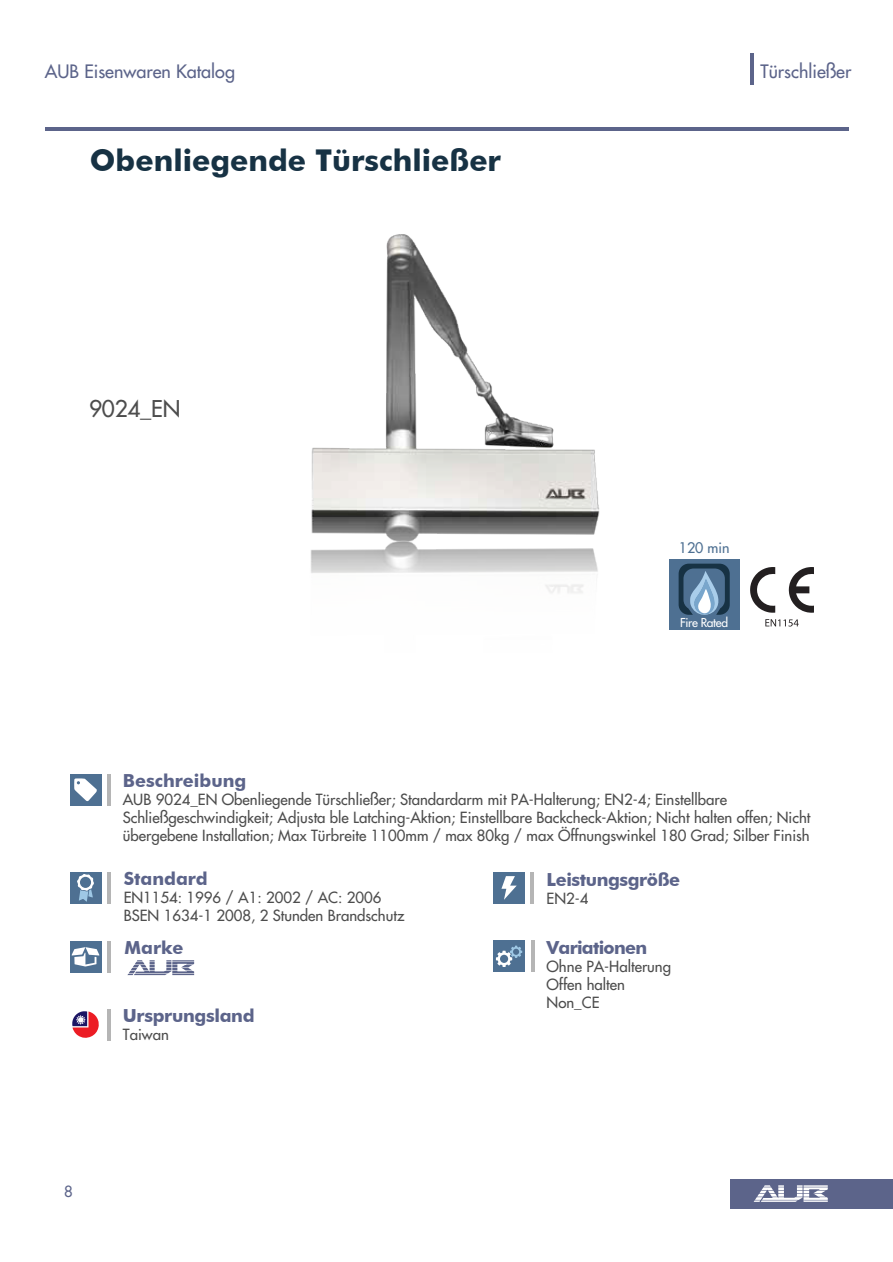
<style>
.page{position:relative;width:893px;height:1262px;background:#fff}
.page>*{position:absolute;margin:0;border:0;box-sizing:border-box;transform-origin:0 0}
.t1{font:700 30px "Futura BT";color:#173244}
.t2{font:22.5px "Futura";letter-spacing:-.01em;color:#4d4d4d}
.t3{font:700 18px "Futura BT";letter-spacing:-.02em;color:#5c648a}
.t4{font:18px "Futura";color:#5c648a}
.t5{font:700 18px "Futura BT";color:#5c648a}
.t6{font:700 18px "Futura BT";letter-spacing:-.04em;color:#5c648a}
.t7{font:15px/18px "Futura";color:#4d4d4d}
.t8{font:15px "Futura";color:#5c648a}
.t9{font:14.25px "Futura";color:#4e7092}
.t10{font:12px "Futura";letter-spacing:-.025em;color:#fff}
</style>
<div class="page">
<img style="left:311px;top:234px;width:289px;height:283px">
<svg style="left:310px;top:517px;width:289px;height:76px"></svg>
<hr style="left:107px;top:1008px;width:3px;height:32px;background:#b5b5b5">
<hr style="left:107px;top:872px;width:3px;height:31px;background:#b5b5b5">
<hr style="left:531px;top:940px;width:3px;height:32px;background:#b5b5b5">
<hr style="left:45px;top:127px;width:803px;height:3px;background:#5c648a">
<hr style="left:531px;top:872px;width:3px;height:32px;background:#b5b5b5">
<hr style="left:107px;top:774px;width:3px;height:32px;background:#b5b5b5">
<hr style="left:750px;top:53px;width:3px;height:32px;background:#5c648a">
<hr style="left:107px;top:940px;width:3px;height:32px;background:#b5b5b5">
<svg style="left:127px;top:960px;width:67px;height:15px"></svg>
<div style="left:70px;top:774px;width:31px;height:31px;background:#4e7092"></div>
<div style="left:70px;top:872px;width:31px;height:31px;background:#4e7092"></div>
<div style="left:493px;top:872px;width:32px;height:31px;background:#4e7092"></div>
<div style="left:493px;top:940px;width:32px;height:32px;background:#4e7092"></div>
<div style="left:70px;top:941px;width:31px;height:31px;background:#4e7092"></div>
<svg style="left:496px;top:945px;width:26px;height:22px"></svg>
<svg style="left:74px;top:778px;width:23px;height:23px"></svg>
<svg style="left:77px;top:874px;width:17px;height:27px"></svg>
<svg style="left:72px;top:947px;width:27px;height:19px"></svg>
<div style="left:730px;top:1179px;width:163px;height:30px;background:#5c648a"></div>
<svg style="left:754px;top:1185px;width:74px;height:16px"></svg>
<svg style="left:501px;top:876px;width:16px;height:23px"></svg>
<svg style="left:72px;top:1011px;width:27px;height:27px"></svg>
<div style="left:669px;top:559px;width:70px;height:71px;background:#4e7092"></div>
<svg style="left:679px;top:563px;width:51px;height:52px"></svg>
<svg style="left:765px;top:619px;width:34px;height:7px"></svg>
<svg style="left:789px;top:567px;width:25px;height:45px"></svg>
<svg style="left:750px;top:567px;width:25px;height:45px"></svg>
<p class="t4" style="left:45px;top:60px;width:192px">AUB Eisenwaren Katalog</p>
<p class="t4" style="left:760px;top:60px;width:92px">Türschließer</p>
<h1 class="t1" style="left:90px;top:142px;width:413px">Obenliegende Türschließer</h1>
<h2 class="t2" style="left:89px;top:395px;width:93px">9024_EN</h2>
<p class="t9" style="left:679px;top:538px;width:52px">120 min</p>
<p class="t10" style="left:680px;top:615px;width:49px">Fire Rated</p>
<p class="t5" style="left:123px;top:769px;width:125px">Beschreibung</p>
<p class="t7" style="left:123px;top:790px;width:689px">AUB 9024_EN Obenliegende Türschließer; Standardarm mit PA-Halterung; EN2-4; Einstellbare<br>Schließgeschwindigkeit; Adjusta ble Latching-Aktion; Einstellbare Backcheck-Aktion; Nicht halten offen; Nicht übergebene Installation; Max Türbreite 1100mm / max 80kg / max Öffnungswinkel 180 Grad; Silber Finish</p>
<p class="t5" style="left:124px;top:867px;width:86px">Standard</p>
<p class="t7" style="left:124px;top:888px;width:282px">EN1154: 1996 / A1: 2002 / AC: 2006<br>BSEN 1634-1 2008, 2 Stunden Brandschutz</p>
<p class="t3" style="left:125px;top:936px;width:61px">Marke</p>
<p class="t3" style="left:123px;top:1004px;width:133px">Ursprungsland</p>
<p class="t7" style="left:123px;top:1025px;width:47px">Taiwan</p>
<p class="t8" style="left:64px;top:1181px;width:10px">8</p>
<p class="t3" style="left:547px;top:868px;width:135px">Leistungsgröße</p>
<p class="t7" style="left:547px;top:889px;width:43px">EN2-4</p>
<p class="t6" style="left:547px;top:936px;width:102px">Variationen</p>
<p class="t7" style="left:547px;top:957px;width:126px">Ohne PA-Halterung<br>Offen halten<br>Non_CE</p>
</div>
